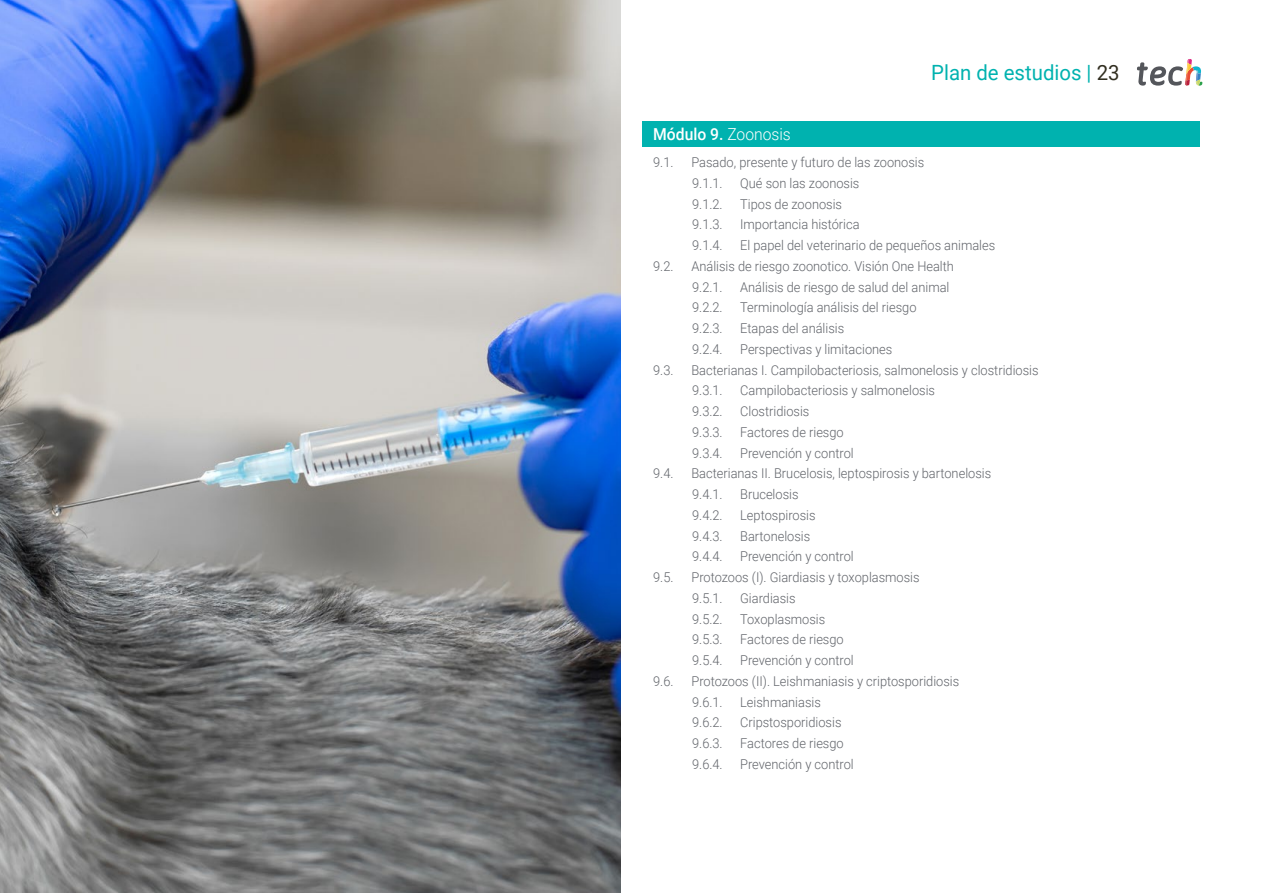
<style>
.page{position:relative;width:1263px;height:893px;background:#fff}
.page>*{position:absolute;margin:0;border:0;box-sizing:border-box;transform-origin:0 0}
.t1{font:21px "Roboto";color:#00b2af}
.t2{font:500 16.5px "Roboto";color:#fff;scale:.95 1}
.t3{font:300 13.5px/20.7px "Roboto";color:#61646a;scale:.95 1}
.s1{color:#312e20}
.s2{font-weight:300}
</style>
<div class="page">
<div style="left:642px;top:121px;width:557px;height:25px;background:#00b2af"></div>
<img style="left:0;top:0;width:621px;height:893px">
<svg style="left:1137px;top:59px;width:65px;height:27px"></svg>
<h1 class="t1" style="left:931px;top:57px;width:190px">Plan de estudios | <span class="s1">23</span></h1>
<p class="t2" style="left:653px;top:123px;width:146px">Módulo 9. <span class="s2">Zoonosis</span></p>
<p class="t3" style="left:653px;top:151px;width:23px">9.1.</p>
<p class="t3" style="left:691px;top:151px;width:247px">Pasado, presente y futuro de las zoonosis<br>9.1.1.</p>
<p class="t3" style="left:740px;top:172px;width:127px">Qué son las zoonosis</p>
<p class="t3" style="left:692px;top:193px;width:34px">9.1.2.</p>
<p class="t3" style="left:740px;top:193px;width:109px">Tipos de zoonosis</p>
<p class="t3" style="left:692px;top:214px;width:34px">9.1.3.</p>
<p class="t3" style="left:740px;top:214px;width:127px">Importancia histórica</p>
<p class="t3" style="left:692px;top:234px;width:34px">9.1.4.</p>
<p class="t3" style="left:740px;top:234px;width:270px">El papel del veterinario de pequeños animales</p>
<p class="t3" style="left:653px;top:255px;width:23px">9.2.</p>
<p class="t3" style="left:691px;top:255px;width:278px">Análisis de riesgo zoonotico. Visión One Health<br>9.2.1.</p>
<p class="t3" style="left:740px;top:276px;width:222px">Análisis de riesgo de salud del animal</p>
<p class="t3" style="left:692px;top:297px;width:34px">9.2.2.</p>
<p class="t3" style="left:740px;top:297px;width:187px">Terminología análisis del riesgo</p>
<p class="t3" style="left:692px;top:317px;width:34px">9.2.3.</p>
<p class="t3" style="left:740px;top:317px;width:111px">Etapas del análisis</p>
<p class="t3" style="left:692px;top:338px;width:34px">9.2.4.</p>
<p class="t3" style="left:740px;top:338px;width:162px">Perspectivas y limitaciones</p>
<p class="t3" style="left:653px;top:359px;width:23px">9.3.</p>
<p class="t3" style="left:691px;top:359px;width:367px">Bacterianas I. Campilobacteriosis, salmonelosis y clostridiosis<br>9.3.1.</p>
<p class="t3" style="left:740px;top:380px;width:207px">Campilobacteriosis y salmonelosis</p>
<p class="t3" style="left:692px;top:400px;width:34px">9.3.2.</p>
<p class="t3" style="left:740px;top:400px;width:74px">Clostridiosis</p>
<p class="t3" style="left:692px;top:421px;width:34px">9.3.3.</p>
<p class="t3" style="left:740px;top:421px;width:111px">Factores de riesgo</p>
<p class="t3" style="left:692px;top:442px;width:34px">9.3.4.</p>
<p class="t3" style="left:740px;top:442px;width:121px">Prevención y control</p>
<p class="t3" style="left:653px;top:463px;width:23px">9.4.</p>
<p class="t3" style="left:691px;top:463px;width:317px">Bacterianas II. Brucelosis, leptospirosis y bartonelosis<br>9.4.1.</p>
<p class="t3" style="left:740px;top:483px;width:63px">Brucelosis</p>
<p class="t3" style="left:692px;top:504px;width:34px">9.4.2.</p>
<p class="t3" style="left:740px;top:504px;width:81px">Leptospirosis</p>
<p class="t3" style="left:692px;top:525px;width:34px">9.4.3.</p>
<p class="t3" style="left:740px;top:525px;width:75px">Bartonelosis</p>
<p class="t3" style="left:692px;top:546px;width:34px">9.4.4.</p>
<p class="t3" style="left:740px;top:546px;width:121px">Prevención y control</p>
<p class="t3" style="left:653px;top:566px;width:23px">9.5.</p>
<p class="t3" style="left:691px;top:566px;width:242px">Protozoos (I). Giardiasis y toxoplasmosis<br>9.5.1.</p>
<p class="t3" style="left:740px;top:587px;width:60px">Giardiasis</p>
<p class="t3" style="left:692px;top:608px;width:34px">9.5.2.</p>
<p class="t3" style="left:740px;top:608px;width:91px">Toxoplasmosis</p>
<p class="t3" style="left:692px;top:629px;width:34px">9.5.3.</p>
<p class="t3" style="left:740px;top:629px;width:111px">Factores de riesgo</p>
<p class="t3" style="left:692px;top:649px;width:34px">9.5.4.</p>
<p class="t3" style="left:740px;top:649px;width:121px">Prevención y control</p>
<p class="t3" style="left:653px;top:670px;width:23px">9.6.</p>
<p class="t3" style="left:691px;top:670px;width:283px">Protozoos (II). Leishmaniasis y criptosporidiosis<br>9.6.1.</p>
<p class="t3" style="left:740px;top:691px;width:86px">Leishmaniasis</p>
<p class="t3" style="left:692px;top:712px;width:34px">9.6.2.</p>
<p class="t3" style="left:740px;top:712px;width:108px">Cripstosporidiosis</p>
<p class="t3" style="left:692px;top:732px;width:34px">9.6.3.</p>
<p class="t3" style="left:740px;top:732px;width:111px">Factores de riesgo</p>
<p class="t3" style="left:692px;top:753px;width:34px">9.6.4.</p>
<p class="t3" style="left:740px;top:753px;width:121px">Prevención y control</p>
</div>
